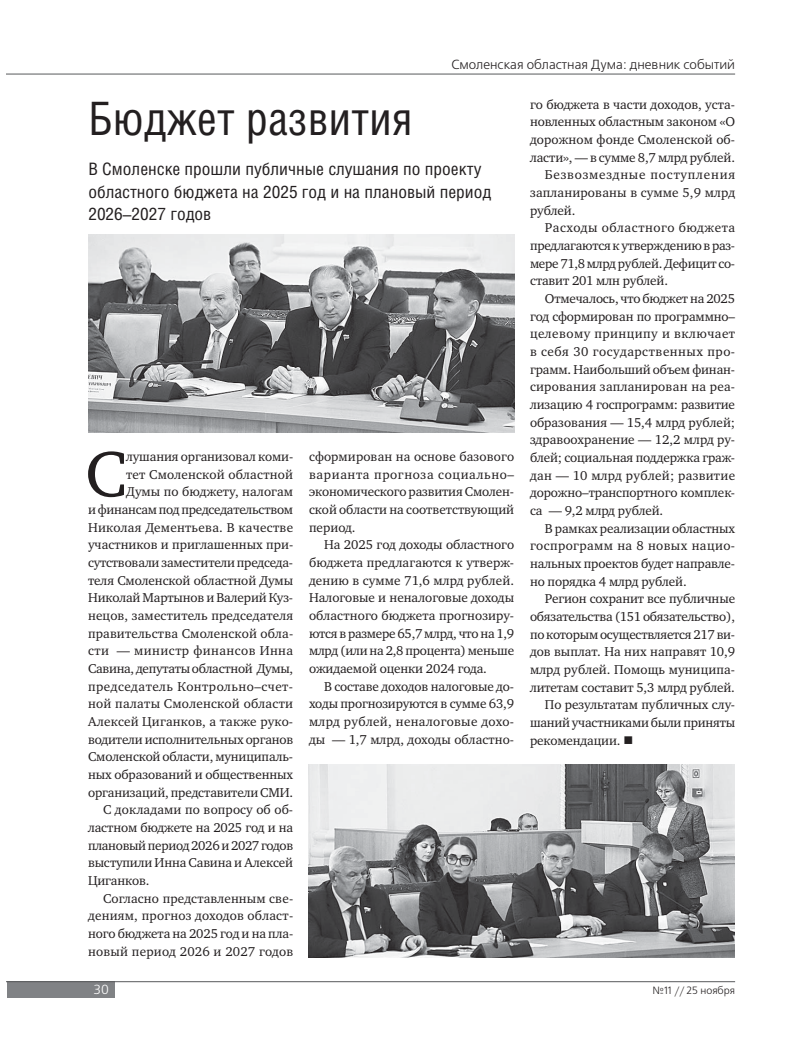
<style>
.page{position:relative;width:798px;height:1063px;background:#fff}
.page>*{position:absolute;margin:0;border:0;box-sizing:border-box;transform-origin:0 0}
.t1{font:65.88px "Charter ITC";color:#231f20}
.t2{font:46.12px "Helios Cond";color:#231f20}
.t3{font:17.12px/22.4px "Helios Cond";color:#231f20;scale:1.05 1}
.t4{font:13.12px/17.6px "Charter ITC";letter-spacing:-.005em;color:#231f20;text-align:justify}
.t5{font:13.12px "Charter ITC";letter-spacing:.015em;color:#231f20}
.t6{font:13.12px "Charter ITC";letter-spacing:.03em;color:#231f20}
.t7{font:13.12px "Charter ITC";letter-spacing:.035em;color:#231f20}
.t8{font:13.12px "Free Set C";color:#231f20}
.t9{font:13.12px "Charter ITC";letter-spacing:.02em;color:#231f20}
.t10{font:13.12px "Charter ITC";letter-spacing:.055em;color:#231f20}
.t11{font:13.12px "Charter ITC";letter-spacing:.04em;color:#231f20}
.t12{font:13.12px "Free Set C";color:#fff}
.t13{font:10.5px "Free Set C";color:#231f20}
</style>
<div class="page">
<div style="left:7px;top:982px;width:108px;height:16px;background:#808285"></div>
<hr style="left:7px;top:981px;width:727px;height:1px;background:#58595b">
<hr style="left:7px;top:74px;width:727px;height:1px;background:#58595b">
<img style="left:88px;top:235px;width:426px;height:198px">
<img style="left:309px;top:764px;width:425px;height:193px">
<p class="t8" style="left:451px;top:59px;width:285px">Смоленская областная Дума: дневник событий</p>
<h2 class="t2" style="left:88px;top:103px;width:326px">Бюджет развития</h2>
<h3 class="t3" style="left:88px;top:160px;width:385px">В Смоленске прошли публичные слушания по проекту областного бюджета на 2025 год и на плановый период<br>2026–2027 годов</h3>
<h1 class="t1" style="left:85px;top:444px;width:43px">С</h1>
<p class="t4" style="left:126px;top:449px;width:168px">лушания организовал коми-</p>
<p class="t5" style="left:126px;top:468px;width:168px">тет Смоленской областной</p>
<p class="t4" style="left:126px;top:484px;width:168px">Думы по бюджету, налогам</p>
<p class="t4" style="left:88px;top:502px;width:206px">и финансам под председательством</p>
<p class="t5" style="left:88px;top:521px;width:206px">Николая Дементьева. В качестве</p>
<p class="t4" style="left:88px;top:537px;width:206px">участников и приглашенных при-</p>
<p class="t4" style="left:88px;top:555px;width:206px">сутствовали заместители председа-</p>
<p class="t4" style="left:88px;top:572px;width:206px">теля Смоленской областной Думы</p>
<p class="t4" style="left:88px;top:590px;width:206px">Николай Мартынов и Валерий Куз-</p>
<p class="t4" style="left:88px;top:608px;width:206px">нецов, заместитель председателя</p>
<p class="t4" style="left:88px;top:625px;width:206px">правительства Смоленской обла-</p>
<p class="t6" style="left:88px;top:645px;width:206px">сти — министр финансов Инна</p>
<p class="t4" style="left:88px;top:661px;width:206px">Савина, депутаты областной Думы,</p>
<p class="t7" style="left:88px;top:680px;width:206px">председатель Контрольно–счет-</p>
<p class="t5" style="left:88px;top:698px;width:206px">ной палаты Смоленской области</p>
<p class="t4" style="left:88px;top:714px;width:206px">Алексей Циганков, а также руко-</p>
<p class="t4" style="left:88px;top:731px;width:206px">водители исполнительных органов</p>
<p class="t4" style="left:88px;top:749px;width:206px">Смоленской области, муниципаль-</p>
<p class="t4" style="left:88px;top:767px;width:206px">ных образований и общественных</p>
<p class="t4" style="left:88px;top:784px;width:206px">организаций, представители СМИ.</p>
<p class="t4" style="left:103px;top:802px;width:191px">С докладами по вопросу об об-</p>
<p class="t4" style="left:88px;top:820px;width:206px">ластном бюджете на 2025 год и на</p>
<p class="t4" style="left:88px;top:837px;width:206px">плановый период 2026 и 2027 годов</p>
<p class="t4" style="left:88px;top:855px;width:206px">выступили Инна Савина и Алексей</p>
<p class="t4" style="left:88px;top:873px;width:63px">Циганков.</p>
<p class="t4" style="left:103px;top:890px;width:191px">Согласно представленным све-</p>
<p class="t5" style="left:88px;top:910px;width:206px">дениям, прогноз доходов област-</p>
<p class="t4" style="left:88px;top:926px;width:206px">ного бюджета на 2025 год и на пла-</p>
<p class="t5" style="left:88px;top:945px;width:206px">новый период 2026 и 2027 годов</p>
<p class="t4" style="left:309px;top:449px;width:206px">сформирован на основе базового варианта прогноза социально– экономического развития Смолен&shy;ской области на соответствующий период.</p>
<p class="t4" style="left:309px;top:537px;width:206px;text-indent:15px">На 2025 год доходы областного бюджета предлагаются к утверж&shy;дению в сумме 71,6 млрд рублей.<br>Налоговые и неналоговые доходы областного бюджета прогнозиру&shy;ются в размере 65,7 млрд, что на 1,9 млрд (или на 2,8 процента) меньше ожидаемой оценки 2024 года.</p>
<p class="t4" style="left:309px;top:678px;width:206px;text-indent:15px">В составе доходов налоговые до&shy;ходы прогнозируются в сумме 63,9 млрд рублей, неналоговые дохо&shy;ды — 1,7 млрд, доходы областно-</p>
<p class="t4" style="left:530px;top:96px;width:206px">го бюджета в части доходов, уста-</p>
<p class="t4" style="left:530px;top:114px;width:206px">новленных областным законом «О</p>
<p class="t4" style="left:530px;top:132px;width:206px">дорожном фонде Смоленской об-</p>
<p class="t4" style="left:530px;top:149px;width:206px">ласти», — в сумме 8,7 млрд рублей.</p>
<p class="t10" style="left:544px;top:169px;width:191px">Безвозмездные поступления</p>
<p class="t4" style="left:530px;top:185px;width:206px">запланированы в сумме 5,9 млрд</p>
<p class="t4" style="left:530px;top:202px;width:47px">рублей.</p>
<p class="t11" style="left:544px;top:222px;width:191px">Расходы областного бюджета</p>
<p class="t4" style="left:530px;top:238px;width:206px">предлагаются к утверждению в раз-</p>
<p class="t4" style="left:530px;top:255px;width:206px">мере 71,8 млрд рублей. Дефицит со-</p>
<p class="t4" style="left:530px;top:273px;width:139px">ставит 201 млн рублей.</p>
<p class="t4" style="left:544px;top:291px;width:191px">Отмечалось, что бюджет на 2025</p>
<p class="t4" style="left:530px;top:308px;width:206px">год сформирован по программно–</p>
<p class="t6" style="left:530px;top:328px;width:206px">целевому принципу и включает</p>
<p class="t7" style="left:530px;top:346px;width:206px">в себя 30 государственных про-</p>
<p class="t4" style="left:530px;top:361px;width:206px">грамм. Наибольший объем финан-</p>
<p class="t5" style="left:530px;top:381px;width:206px">сирования запланирован на реа-</p>
<p class="t4" style="left:530px;top:397px;width:206px">лизацию 4 госпрограмм: развитие</p>
<p class="t4" style="left:530px;top:414px;width:206px">образования — 15,4 млрд рублей;</p>
<p class="t4" style="left:530px;top:432px;width:206px">здравоохранение — 12,2 млрд ру-</p>
<p class="t4" style="left:530px;top:450px;width:206px">блей; социальная поддержка граж-</p>
<p class="t9" style="left:530px;top:469px;width:206px">дан — 10 млрд рублей; развитие</p>
<p class="t4" style="left:530px;top:485px;width:206px">дорожно–транспортного комплек-</p>
<p class="t4" style="left:530px;top:502px;width:135px">са — 9,2 млрд рублей.</p>
<p class="t4" style="left:544px;top:520px;width:191px">В рамках реализации областных</p>
<p class="t6" style="left:530px;top:540px;width:206px">госпрограмм на 8 новых нацио-</p>
<p class="t4" style="left:530px;top:555px;width:206px">нальных проектов будет направле-</p>
<p class="t4" style="left:530px;top:573px;width:158px">но порядка 4 млрд рублей.</p>
<p class="t4" style="left:544px;top:591px;width:191px">Регион сохранит все публичные</p>
<p class="t4" style="left:530px;top:608px;width:206px">обязательства (151 обязательство),</p>
<p class="t4" style="left:530px;top:626px;width:206px">по которым осуществляется 217 ви-</p>
<p class="t4" style="left:530px;top:644px;width:206px">дов выплат. На них направят 10,9</p>
<p class="t4" style="left:530px;top:661px;width:206px">млрд рублей. Помощь муниципа-</p>
<p class="t4" style="left:530px;top:679px;width:206px">литетам составит 5,3 млрд рублей.</p>
<p class="t4" style="left:544px;top:697px;width:191px">По результатам публичных слу-</p>
<p class="t4" style="left:530px;top:714px;width:206px">шаний участниками были приняты</p>
<p class="t4" style="left:530px;top:732px;width:92px">рекомендации.</p>
<p class="t12" style="left:94px;top:984px;width:16px">30</p>
<p class="t13" style="left:652px;top:986px;width:84px">№11 // 25 ноября</p>
</div>
